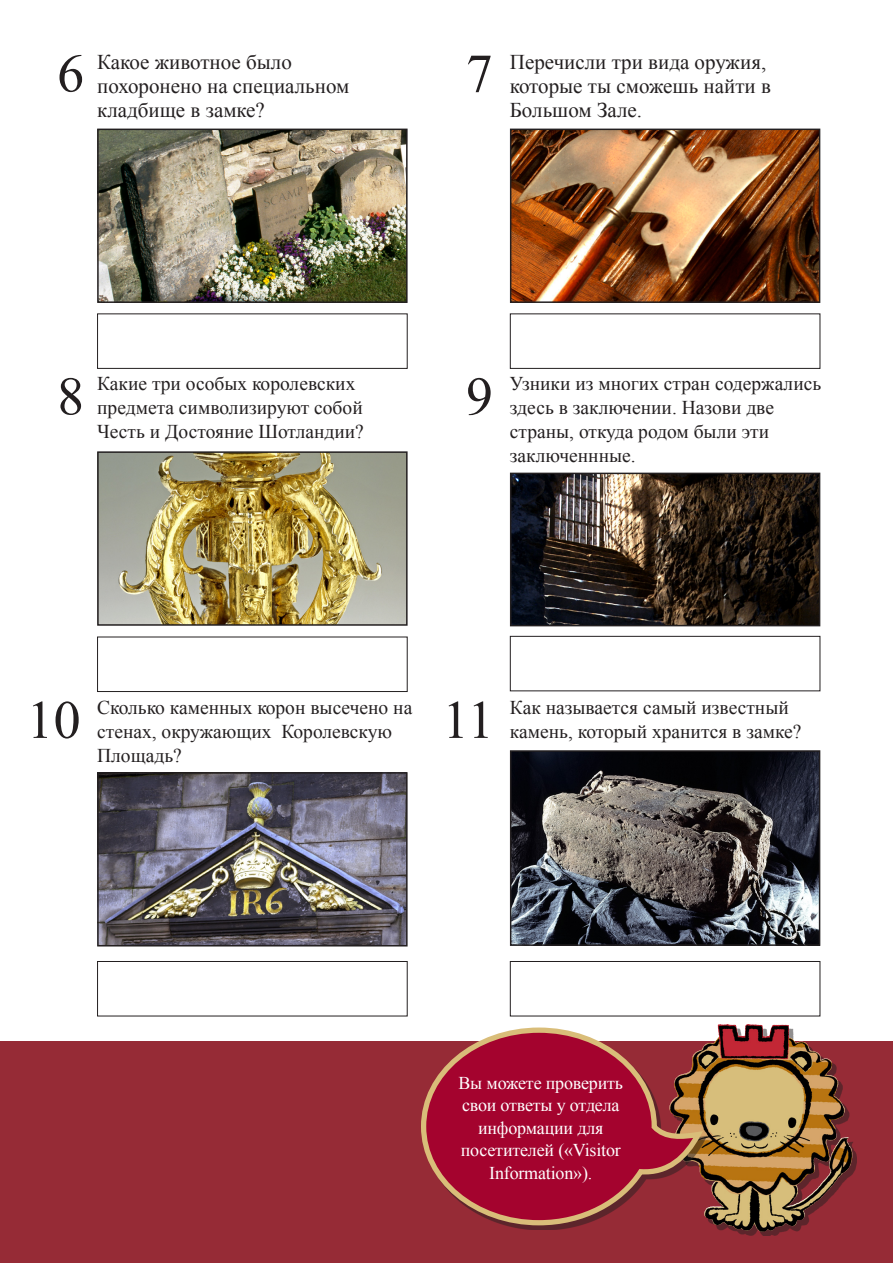
<style>
.page{position:relative;width:893px;height:1263px;background:#fff}
.page>*{position:absolute;margin:0;border:0;box-sizing:border-box;transform-origin:0 0}
.t1{font:54px "Times New Roman";color:#231f20}
.Question{font:21px/24px "Times New Roman";color:#231f20}
.Question-2{font:19.5px/24px "Times New Roman";color:#231f20}
.Roary{font:18px/22.5px "Times New Roman";letter-spacing:-.01em;color:#fff;text-align:center}
</style>
<div class="page">
<div style="left:0;top:1042px;width:893px;height:221px;background:#962b36"></div>
<img style="left:513px;top:132px;width:304px;height:168px">
<div style="left:510px;top:129px;width:310px;height:174px;border:2px solid #231f20"></div>
<img style="left:100px;top:454px;width:305px;height:169px">
<div style="left:97px;top:451px;width:311px;height:175px;border:2px solid #231f20"></div>
<div style="left:97px;top:637px;width:311px;height:55px;border:1px solid #231f20"></div>
<img style="left:100px;top:132px;width:305px;height:168px">
<div style="left:97px;top:129px;width:311px;height:174px;border:2px solid #231f20"></div>
<div style="left:510px;top:636px;width:310px;height:55px;border:1px solid #231f20"></div>
<div style="left:510px;top:313px;width:310px;height:56px;border:1px solid #231f20"></div>
<div style="left:97px;top:313px;width:311px;height:56px;border:1px solid #231f20"></div>
<img style="left:513px;top:476px;width:304px;height:147px">
<div style="left:510px;top:473px;width:310px;height:153px;border:2px solid #231f20"></div>
<div style="left:97px;top:961px;width:311px;height:55px;border:1px solid #231f20"></div>
<img style="left:513px;top:753px;width:304px;height:190px">
<div style="left:510px;top:750px;width:310px;height:196px;border:2px solid #231f20"></div>
<div style="left:510px;top:961px;width:310px;height:55px;border:1px solid #231f20"></div>
<div style="left:673px;top:1028px;width:184px;height:208px;background:#231f20;opacity:.5"></div>
<img style="left:715px;top:1024px;width:12px;height:18px">
<svg style="left:418px;top:1027px;width:287px;height:201px"></svg>
<img style="left:100px;top:775px;width:305px;height:168px">
<div style="left:97px;top:772px;width:311px;height:174px;border:2px solid #231f20"></div>
<p class="t1" style="left:57px;top:37px;width:28px">6</p>
<p class="Question" style="left:97px;top:49px;width:254px">Какое животное было похоронено на специальном кладбище в замке?</p>
<p class="t1" style="left:57px;top:360px;width:28px">8</p>
<p class="Question-2" style="left:97px;top:372px;width:268px">Какие три особых королевских предмета символизируют собой<br>Честь и Достояние Шотландии?</p>
<p class="t1" style="left:466px;top:37px;width:28px">7</p>
<p class="Question" style="left:510px;top:49px;width:262px">Перечисли три вида оружия, которые ты сможешь найти в<br>Большом Зале.</p>
<p class="t1" style="left:466px;top:360px;width:28px">9</p>
<p class="Question-2" style="left:510px;top:372px;width:313px">Узники из многих стран содержались здесь в заключении. Назови две страны, откуда родом были эти заключеннные.</p>
<p class="Question-2" style="left:97px;top:695px;width:317px">Сколько каменных корон высечено на стенах, окружающих Королевскую<br>Площадь?</p>
<p class="Question-2" style="left:510px;top:695px;width:293px">Как называется самый известный камень, который хранится в замке?</p>
<p class="t1" style="left:27px;top:683px;width:55px">10</p>
<p class="t1" style="left:442px;top:683px;width:54px">11</p>
<p class="Roary" style="left:458px;top:1071px;width:166px">Вы можете проверить свои ответы у отдела информации для посетителей («Visitor<br>Information»).</p>
</div>
